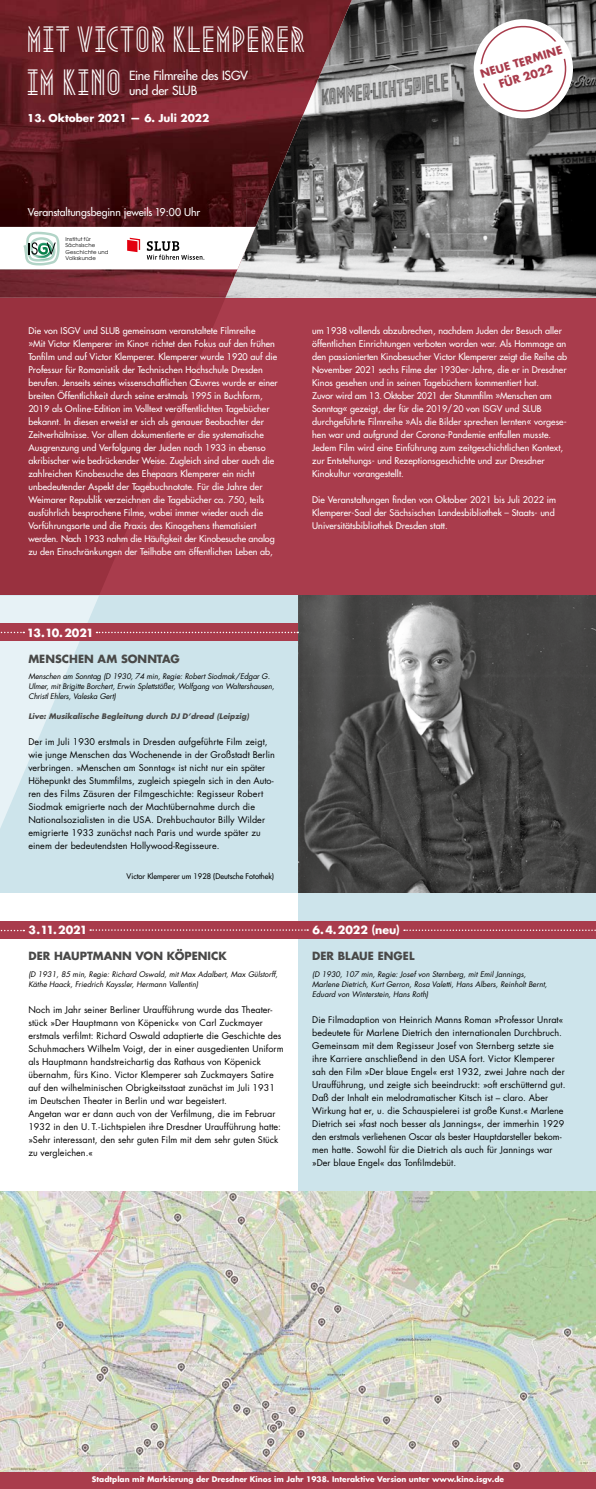
<style>
.page{position:relative;width:596px;height:1489px;background:#fff}
.page>*{position:absolute;margin:0;border:0;box-sizing:border-box;transform-origin:0 0}
.t1{font:32px/43px "Metropolis 1920";color:#fff}
.t2{font:500 12.3px/15.7px "Futura Std";letter-spacing:-.02em;color:#fff}
.t3{font:700 11px "Futura Std";letter-spacing:.005em;color:#494948}
.t4{font:700 11px "Futura Std";letter-spacing:-.01em;color:#fff}
.t5{font:700 10.9px/14.9px "Futura Std";color:#a93c4c;text-align:center}
.t6{font:500 10.5px "Futura Std";letter-spacing:-.01em;color:#fff}
.t7{font:700 10.5px "Futura Std";color:#fff}
.t8{font:500 9px/13px "Futura Std";letter-spacing:.005em;color:#fff}
.t9{font:9px/13px "Futura Std";letter-spacing:.005em;color:#000}
.t10{font:italic 7.5px/10px "Futura Std";color:#000}
.t11{font:700 7.5px "Futura Std";color:#fff}
.t12{font:italic 700 7.5px "Futura Std";color:#494948}
.t13{font:500 7.5px "Futura Std";color:#000}
.t14{font:5.3px/6.4px "Avant Garde";letter-spacing:.03em;color:#000}
</style>
<div class="page">
<div style="left:0;top:298px;width:595px;height:297px;background:#a93c4c"></div>
<img style="left:246px;top:0;width:349px;height:298px">
<img style="left:0;top:0;width:246px;height:298px">
<img style="left:246px;top:0;width:105px;height:99px">
<img style="left:246px;top:99px;width:63px;height:100px">
<img style="left:246px;top:198px;width:21px;height:51px">
<svg style="left:0;top:298px;width:225px;height:297px;fill:#99313f"></svg>
<svg style="left:466px;top:12px;width:113px;height:113px"></svg>
<div style="left:0;top:595px;width:298px;height:298px;background:#cde4eb"></div>
<img style="left:298px;top:595px;width:297px;height:298px">
<div style="left:298px;top:893px;width:297px;height:298px;background:#cde4eb"></div>
<svg style="left:0;top:596px;width:298px;height:232px"></svg>
<div style="left:0;top:921px;width:595px;height:17px;background:#a93c4c"></div>
<svg style="left:404px;top:929px;width:192px;height:2px"></svg>
<svg style="left:90px;top:929px;width:218px;height:1px"></svg>
<svg style="left:0;top:929px;width:24px;height:2px"></svg>
<svg style="left:0;top:227px;width:255px;height:42px"></svg>
<img style="left:0;top:1191px;width:595px;height:280px">
<div style="left:0;top:1471px;width:595px;height:17px;background:#a93c4c"></div>
<h1 class="t1" style="left:28px;top:16px;width:279px">MIT VICTOR KLEMPERER<br>IM KINO</h1>
<h2 class="t2" style="left:129px;top:67px;width:120px">Eine Filmreihe des ISGV und der SLUB</h2>
<p class="t7" style="left:27px;top:111px;width:183px">13. Oktober 2021 — 6. Juli 2022</p>
<p class="t6" style="left:28px;top:205px;width:174px">Veranstaltungsbeginn jeweils 19:00 Uhr</p>
<p class="t14" style="left:65px;top:236px;width:45px">Institut für<br>Sächsische<br>Geschichte und<br>Volkskunde</p>
<p class="t5" style="left:478px;top:67px;width:86px;rotate:-17deg">NEUE TERMINE<br>FÜR 2022</p>
<p class="t8" style="left:28px;top:324px;width:250px">Die von ISGV und SLUB gemeinsam veranstaltete Filmreihe<br>»Mit Victor Klemperer im Kino« richtet den Fokus auf den frühen Tonfilm und auf Victor Klemperer. Klemperer wurde 1920 auf die Professur für Romanistik der Technischen Hochschule Dresden berufen. Jenseits seines wissenschaftlichen Œuvres wurde er einer breiten Öffentlichkeit durch seine erstmals 1995 in Buchform, 2019 als Online-Edition im Volltext veröffentlichten Tagebücher bekannt. In diesen erweist er sich als genauer Beobachter der Zeitverhältnisse. Vor allem dokumentierte er die systematische Ausgrenzung und Verfolgung der Juden nach 1933 in ebenso akribischer wie bedrückender Weise. Zugleich sind aber auch die zahlreichen Kinobesuche des Ehepaars Klemperer ein nicht unbedeutender Aspekt der Tagebuchnotate. Für die Jahre der Weimarer Republik verzeichnen die Tagebücher ca. 750, teils ausführlich besprochene Filme, wobei immer wieder auch die Vorführungsorte und die Praxis des Kinogehens thematisiert werden. Nach 1933 nahm die Häufigkeit der Kinobesuche analog zu den Einschränkungen der Teilhabe am öffentlichen Leben ab,</p>
<p class="t8" style="left:312px;top:324px;width:256px">um 1938 vollends abzubrechen, nachdem Juden der Besuch aller öffentlichen Einrichtungen verboten worden war. Als Hommage an den passionierten Kinobesucher Victor Klemperer zeigt die Reihe ab November 2021 sechs Filme der 1930er-Jahre, die er in Dresdner Kinos gesehen und in seinen Tagebüchern kommentiert hat.<br>Zuvor wird am 13. Oktober 2021 der Stummfilm »Menschen am Sonntag« gezeigt, der für die 2019/20 von ISGV und SLUB durchgeführte Filmreihe »Als die Bilder sprechen lernten« vorgese&shy;hen war und aufgrund der Corona-Pandemie entfallen musste.<br>Jedem Film wird eine Einführung zum zeitgeschichtlichen Kontext, zur Entstehungs- und Rezeptionsgeschichte und zur Dresdner Kinokultur vorangestellt.</p>
<p class="t8" style="left:312px;top:493px;width:245px">Die Veranstaltungen finden von Oktober 2021 bis Juli 2022 im<br>Klemperer-Saal der Sächsischen Landesbibliothek – Staats- und<br>Universitätsbibliothek Dresden statt.</p>
<p class="t4" style="left:27px;top:625px;width:68px">13.10.2021</p>
<p class="t3" style="left:28px;top:651px;width:153px">MENSCHEN AM SONNTAG</p>
<p class="t10" style="left:28px;top:671px;width:247px">Menschen am Sonntag (D 1930, 74 min, Regie: Robert Siodmak/Edgar G.<br>Ulmer, mit Brigitte Borchert, Erwin Splettstößer, Wolfgang von Waltershausen,<br>Christl Ehlers, Valeska Gert)</p>
<p class="t12" style="left:28px;top:711px;width:222px">Live: Musikalische Begleitung durch DJ D’dread (Leipzig)</p>
<p class="t9" style="left:28px;top:735px;width:248px">Der im Juli 1930 erstmals in Dresden aufgeführte Film zeigt, wie junge Menschen das Wochenende in der Großstadt Berlin verbringen. »Menschen am Sonntag« ist nicht nur ein später Höhepunkt des Stummfilms, zugleich spiegeln sich in den Auto&shy;ren des Films Zäsuren der Filmgeschichte: Regisseur Robert Siodmak emigrierte nach der Machtübernahme durch die Nationalsozialisten in die USA. Drehbuchautor Billy Wilder emigrierte 1933 zunächst nach Paris und wurde später zu einem der bedeutendsten Hollywood-Regisseure.</p>
<p class="t13" style="left:126px;top:871px;width:149px">Victor Klemperer um 1928 (Deutsche Fotothek)</p>
<p class="t4" style="left:28px;top:922px;width:60px">3.11.2021</p>
<p class="t3" style="left:28px;top:948px;width:200px">DER HAUPTMANN VON KÖPENICK</p>
<p class="t10" style="left:28px;top:969px;width:251px">(D 1931, 85 min, Regie: Richard Oswald, mit Max Adalbert, Max Gülstorff,<br>Käthe Haack, Friedrich Kayssler, Hermann Vallentin)</p>
<p class="t9" style="left:28px;top:1003px;width:256px">Noch im Jahr seiner Berliner Uraufführung wurde das Theater&shy;stück »Der Hauptmann von Köpenick« von Carl Zuckmayer erstmals verfilmt: Richard Oswald adaptierte die Geschichte des Schuhmachers Wilhelm Voigt, der in einer ausgedienten Uniform als Hauptmann handstreichartig das Rathaus von Köpenick übernahm, fürs Kino. Victor Klemperer sah Zuckmayers Satire auf den wilhelminischen Obrigkeitsstaat zunächst im Juli 1931 im Deutschen Theater in Berlin und war begeistert.<br>Angetan war er dann auch von der Verfilmung, die im Februar 1932 in den U. T.-Lichtspielen ihre Dresdner Uraufführung hatte: »Sehr interessant, den sehr guten Film mit dem sehr guten Stück zu vergleichen.«</p>
<p class="t4" style="left:312px;top:922px;width:89px">6.4.2022 (neu)</p>
<p class="t3" style="left:312px;top:948px;width:104px">DER BLAUE ENGEL</p>
<p class="t10" style="left:312px;top:969px;width:236px">(D 1930, 107 min, Regie: Josef von Sternberg, mit Emil Jannings,<br>Marlene Dietrich, Kurt Gerron, Rosa Valetti, Hans Albers, Reinholt Bernt,<br>Eduard von Winterstein, Hans Roth)</p>
<p class="t9" style="left:312px;top:1013px;width:255px">Die Filmadaption von Heinrich Manns Roman »Professor Unrat« bedeutete für Marlene Dietrich den internationalen Durchbruch.<br>Gemeinsam mit dem Regisseur Josef von Sternberg setzte sie ihre Karriere anschließend in den USA fort. Victor Klemperer sah den Film »Der blaue Engel« erst 1932, zwei Jahre nach der Uraufführung, und zeigte sich beeindruckt: »oft erschütternd gut.<br>Daß der Inhalt ein melodramatischer Kitsch ist – claro. Aber Wirkung hat er, u. die Schauspielerei ist große Kunst.« Marlene Dietrich sei »fast noch besser als Jannings«, der immerhin 1929 den erstmals verliehenen Oscar als bester Hauptdarsteller bekom&shy;men hatte. Sowohl für die Dietrich als auch für Jannings war »Der blaue Engel« das Tonfilmdebüt.</p>
<p class="t11" style="left:92px;top:1474px;width:413px">Stadtplan mit Markierung der Dresdner Kinos im Jahr 1938. Interaktive Version unter www.kino.isgv.de</p>
</div>
